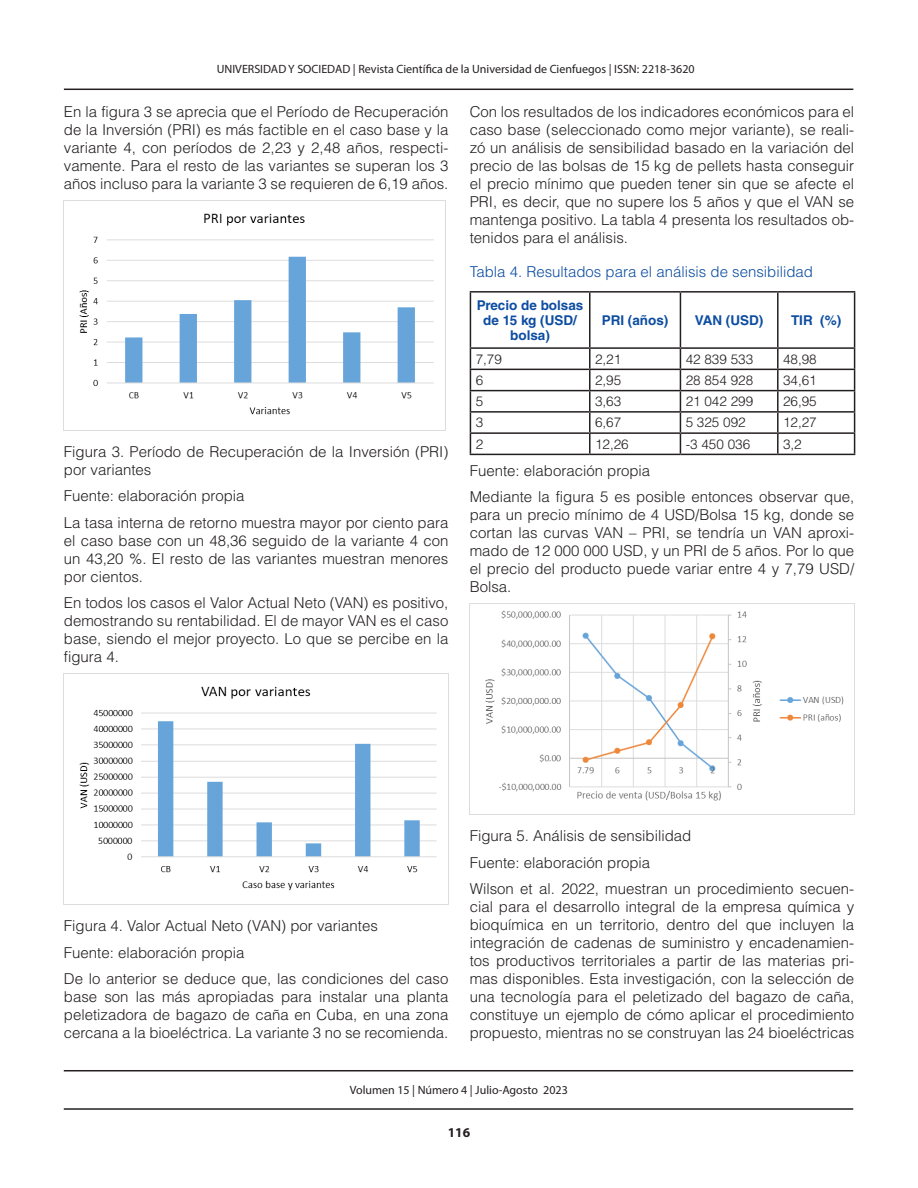
<style>
.page{position:relative;width:918px;height:1188px;background:#fff}
.page>*{position:absolute;margin:0;border:0;box-sizing:border-box;transform-origin:0 0}
.t1{font:300 15px/18px "Helvetica LT Std";color:#231f20;text-align:justify}
.t2{font:300 15px "Helvetica LT Std";color:#0d4da1}
.t3{font:300 13.5px "Helvetica LT Std";color:#231f20}
.t4{font:700 13.5px/15px "Helvetica LT Std";color:#0d4da1;text-align:center}
.t5{font:700 13.5px "Myriad Pro";color:#231f20}
.t6{font:12px "Myriad Pro";color:#231f20}
</style>
<div class="page">
<hr style="left:64px;top:89px;width:789px;height:1px;background:#231f20">
<hr style="left:64px;top:1108px;width:789px;height:2px;background:#231f20">
<hr style="left:64px;top:1070px;width:789px;height:1px;background:#231f20">
<img style="left:79px;top:201px;width:367px;height:229px">
<img style="left:64px;top:686px;width:384px;height:219px">
<hr style="left:470px;top:291px;width:120px;height:2px;background:#231f20">
<hr style="left:470px;top:293px;width:1px;height:54px;background:#231f20">
<hr style="left:590px;top:291px;width:90px;height:2px;background:#231f20">
<hr style="left:589px;top:293px;width:2px;height:54px;background:#231f20">
<hr style="left:680px;top:291px;width:98px;height:2px;background:#231f20">
<hr style="left:680px;top:293px;width:1px;height:54px;background:#231f20">
<hr style="left:778px;top:291px;width:77px;height:2px;background:#231f20">
<hr style="left:777px;top:293px;width:2px;height:54px;background:#231f20">
<hr style="left:854px;top:293px;width:1px;height:54px;background:#231f20">
<hr style="left:470px;top:347px;width:120px;height:2px;background:#231f20">
<hr style="left:590px;top:347px;width:90px;height:2px;background:#231f20">
<hr style="left:589px;top:349px;width:2px;height:20px;background:#231f20">
<hr style="left:680px;top:347px;width:98px;height:2px;background:#231f20">
<hr style="left:778px;top:347px;width:77px;height:2px;background:#231f20">
<hr style="left:777px;top:349px;width:2px;height:20px;background:#231f20">
<hr style="left:470px;top:369px;width:120px;height:1px;background:#231f20">
<hr style="left:590px;top:369px;width:90px;height:1px;background:#231f20">
<hr style="left:589px;top:370px;width:2px;height:20px;background:#231f20">
<hr style="left:680px;top:369px;width:98px;height:1px;background:#231f20">
<hr style="left:778px;top:369px;width:77px;height:1px;background:#231f20">
<hr style="left:777px;top:370px;width:2px;height:20px;background:#231f20">
<hr style="left:470px;top:390px;width:120px;height:1px;background:#231f20">
<hr style="left:590px;top:390px;width:90px;height:1px;background:#231f20">
<hr style="left:589px;top:391px;width:2px;height:20px;background:#231f20">
<hr style="left:680px;top:390px;width:98px;height:1px;background:#231f20">
<hr style="left:778px;top:390px;width:77px;height:1px;background:#231f20">
<hr style="left:777px;top:391px;width:2px;height:20px;background:#231f20">
<hr style="left:470px;top:411px;width:120px;height:2px;background:#231f20">
<hr style="left:590px;top:411px;width:90px;height:2px;background:#231f20">
<svg style="left:589px;top:413px;width:2px;height:19px"></svg>
<hr style="left:680px;top:411px;width:98px;height:2px;background:#231f20">
<hr style="left:778px;top:411px;width:77px;height:2px;background:#231f20">
<svg style="left:777px;top:413px;width:2px;height:19px"></svg>
<hr style="left:470px;top:432px;width:120px;height:2px;background:#231f20">
<svg style="left:470px;top:349px;width:1px;height:105px"></svg>
<hr style="left:590px;top:432px;width:90px;height:2px;background:#231f20">
<hr style="left:589px;top:434px;width:2px;height:20px;background:#231f20">
<hr style="left:680px;top:432px;width:98px;height:2px;background:#231f20">
<svg style="left:680px;top:349px;width:1px;height:105px"></svg>
<hr style="left:778px;top:432px;width:77px;height:2px;background:#231f20">
<hr style="left:777px;top:434px;width:2px;height:20px;background:#231f20">
<svg style="left:854px;top:349px;width:1px;height:105px"></svg>
<hr style="left:470px;top:454px;width:120px;height:1px;background:#231f20">
<hr style="left:590px;top:454px;width:90px;height:1px;background:#231f20">
<hr style="left:680px;top:454px;width:98px;height:1px;background:#231f20">
<hr style="left:778px;top:454px;width:77px;height:1px;background:#231f20">
<img style="left:470px;top:610px;width:384px;height:205px">
<p class="t6" style="left:217px;top:61px;width:479px">UNIVERSIDAD Y SOCIEDAD | Revista Científica de la Universidad de Cienfuegos | ISSN: 2218-3620</p>
<p class="t1" style="left:64px;top:103px;width:386px">En la figura 3 se aprecia que el Período de Recuperación de la Inversión (PRI) es más factible en el caso base y la variante 4, con períodos de 2,23 y 2,48 años, respecti&shy;vamente. Para el resto de las variantes se superan los 3 años incluso para la variante 3 se requieren de 6,19 años.</p>
<p class="t1" style="left:64px;top:442px;width:386px">Figura 3. Período de Recuperación de la Inversión (PRI) por variantes</p>
<p class="t1" style="left:64px;top:482px;width:386px;line-height:26.5px">Fuente: elaboración propia<br>La tasa interna de retorno muestra mayor por ciento para</p>
<p class="t1" style="left:64px;top:531px;width:386px">el caso base con un 48,36 seguido de la variante 4 con un 43,20 %. El resto de las variantes muestran menores por cientos.</p>
<p class="t1" style="left:64px;top:594px;width:386px">En todos los casos el Valor Actual Neto (VAN) es positivo, demostrando su rentabilidad. El de mayor VAN es el caso base, siendo el mejor proyecto. Lo que se percibe en la figura 4.</p>
<p class="t1" style="left:470px;top:103px;width:386px">Con los resultados de los indicadores económicos para el caso base (seleccionado como mejor variante), se reali&shy;zó un análisis de sensibilidad basado en la variación del precio de las bolsas de 15 kg de pellets hasta conseguir el precio mínimo que pueden tener sin que se afecte el PRI, es decir, que no supere los 5 años y que el VAN se mantenga positivo. La tabla 4 presenta los resultados ob&shy;tenidos para el análisis.</p>
<p class="t2" style="left:470px;top:262px;width:345px">Tabla 4. Resultados para el análisis de sensibilidad</p>
<p class="t4" style="left:477px;top:297px;width:108px">Precio de bolsas de 15 kg (USD/ bolsa)</p>
<p class="t4" style="left:602px;top:312px;width:68px">PRI (años)</p>
<p class="t4" style="left:695px;top:312px;width:70px">VAN (USD)</p>
<p class="t4" style="left:791px;top:312px;width:52px">TIR (%)</p>
<p class="t3" style="left:476px;top:350px;width:28px">7,79</p>
<p class="t3" style="left:595px;top:350px;width:28px">2,21</p>
<p class="t3" style="left:686px;top:350px;width:69px">42 839 533</p>
<p class="t3" style="left:783px;top:350px;width:35px">48,98</p>
<p class="t3" style="left:476px;top:372px;width:9px">6</p>
<p class="t3" style="left:595px;top:372px;width:28px">2,95</p>
<p class="t3" style="left:686px;top:372px;width:69px">28 854 928</p>
<p class="t3" style="left:783px;top:372px;width:35px">34,61</p>
<p class="t3" style="left:476px;top:393px;width:9px">5</p>
<p class="t3" style="left:595px;top:393px;width:28px">3,63</p>
<p class="t3" style="left:686px;top:393px;width:69px">21 042 299</p>
<p class="t3" style="left:783px;top:393px;width:35px">26,95</p>
<p class="t3" style="left:476px;top:414px;width:9px">3</p>
<p class="t3" style="left:595px;top:414px;width:28px">6,67</p>
<p class="t3" style="left:686px;top:414px;width:62px">5 325 092</p>
<p class="t3" style="left:783px;top:414px;width:35px">12,27</p>
<p class="t3" style="left:476px;top:435px;width:9px">2</p>
<p class="t3" style="left:595px;top:435px;width:35px">12,26</p>
<p class="t3" style="left:686px;top:435px;width:66px">-3 450 036</p>
<p class="t3" style="left:783px;top:435px;width:20px">3,2</p>
<p class="t1" style="left:470px;top:457px;width:386px;line-height:26.5px">Fuente: elaboración propia<br>Mediante la figura 5 es posible entonces observar que,</p>
<p class="t1" style="left:470px;top:506px;width:386px">para un precio mínimo de 4 USD/Bolsa 15 kg, donde se cortan las curvas VAN – PRI, se tendría un VAN aproxi&shy;mado de 12 000 000 USD, y un PRI de 5 años. Por lo que el precio del producto puede variar entre 4 y 7,79 USD/ Bolsa.</p>
<p class="t1" style="left:64px;top:912px;width:386px;line-height:26.5px;text-align:left">Figura 4. Valor Actual Neto (VAN) por variantes<br>Fuente: elaboración propia<br>De lo anterior se deduce que, las condiciones del caso</p>
<p class="t1" style="left:64px;top:988px;width:386px">base son las más apropiadas para instalar una planta peletizadora de bagazo de caña en Cuba, en una zona cercana a la bioeléctrica. La variante 3 no se recomienda.</p>
<p class="t1" style="left:470px;top:823px;width:386px;line-height:26.5px;text-align:left">Figura 5. Análisis de sensibilidad<br>Fuente: elaboración propia<br>Wilson et al. 2022, muestran un procedimiento secuen-</p>
<p class="t1" style="left:470px;top:898px;width:386px">cial para el desarrollo integral de la empresa química y bioquímica en un territorio, dentro del que incluyen la integración de cadenas de suministro y encadenamien&shy;tos productivos territoriales a partir de las materias pri&shy;mas disponibles. Esta investigación, con la selección de una tecnología para el peletizado del bagazo de caña, constituye un ejemplo de cómo aplicar el procedimiento propuesto, mientras no se construyan las 24 bioeléctricas</p>
<p class="t6" style="left:350px;top:1083px;width:219px">Volumen 15 | Número 4 | Julio-Agosto 2023</p>
<p class="t5" style="left:448px;top:1124px;width:24px">116</p>
</div>
